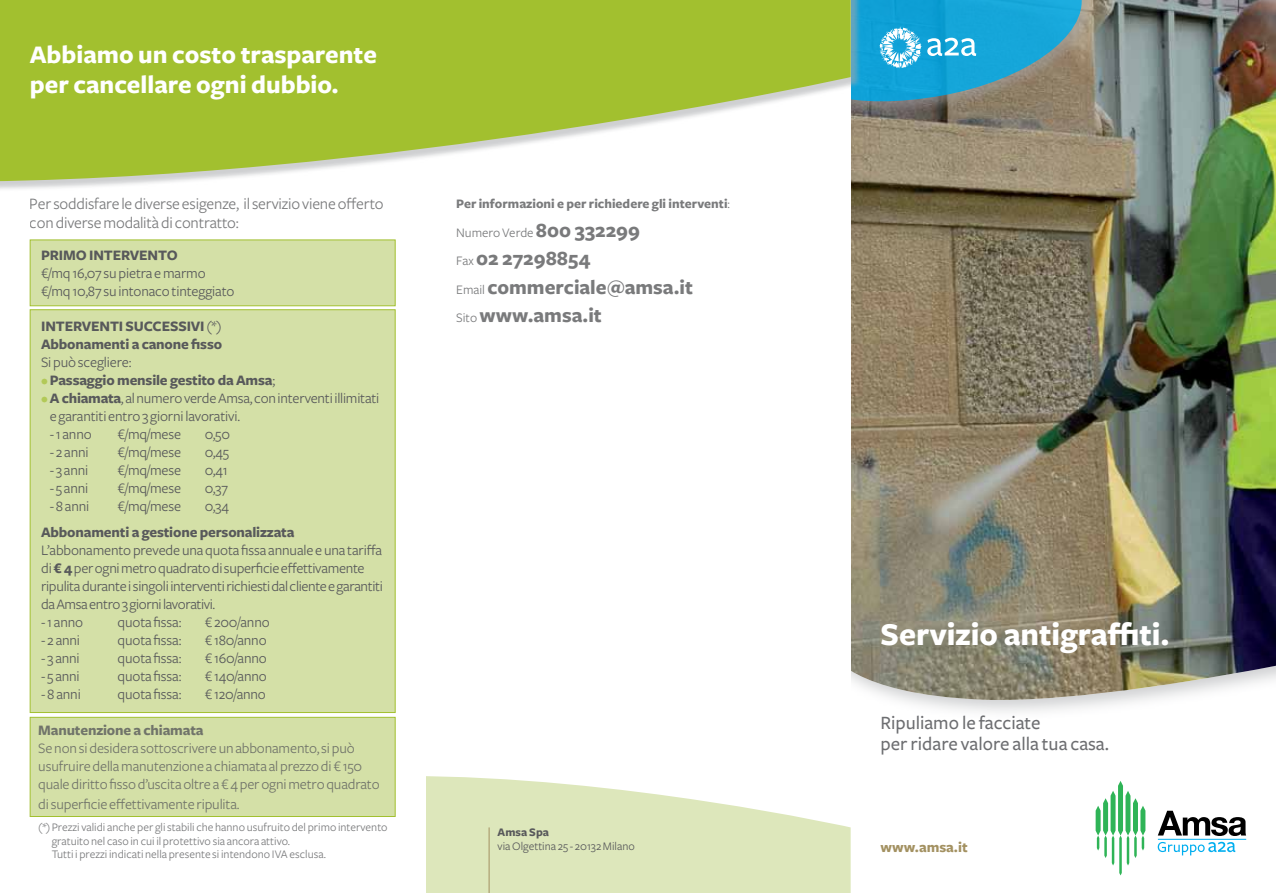
<style>
.page{position:relative;width:1276px;height:893px;background:#fff}
.page>*{position:absolute;margin:0;border:0;box-sizing:border-box;transform-origin:0 0}
.t1{font:700 33px "Freight Sans";color:#fff}
.t2{font:700 26.25px/30px "Freight Sans";color:#fff}
.t3{font:700 21px/28.5px "Freight Sans";color:#58595b}
.t4{font:500 19.5px/21px "Freight Sans";color:#6d6e71}
.t5{font:16.5px/19.5px "Freight Sans";letter-spacing:-.01em;color:#58595b}
.t6{font:15px/18px "Freight Sans";letter-spacing:-.01em;color:#58595b}
.t7{font:700 15px/18px "Freight Sans";letter-spacing:-.01em;color:#58595b}
.t8{font:700 15px "Freight Sans";color:#a39161}
.t9{font:700 13.5px/28.5px "Freight Sans";color:#58595b}
.t10{font:12px/13.5px "Freight Sans";color:#58595b}
.t11{font:700 12px "Freight Sans";color:#58595b}
.s1{font-weight:400}
.s2{font-size:21px}
.s3{font-weight:400;font-size:13.5px}
.s4{font-weight:400;color:#b2c957}
.s5{color:#b2c957}
.s6{font-weight:700}
</style>
<div class="page">
<div style="left:822px;top:0;width:454px;height:720px;background:#a7a9ac;opacity:.55"></div>
<img style="left:850px;top:0;width:426px;height:701px">
<div style="left:779px;top:0;width:316px;height:115px;background:#a7a9ac;opacity:.55"></div>
<svg style="left:861px;top:0;width:227px;height:111px"></svg>
<div style="left:425px;top:0;width:425px;height:701px;background:#fff"></div>
<svg style="left:426px;top:776px;width:424px;height:117px;fill:#dde7bb"></svg>
<hr style="left:1158px;top:839px;width:88px;height:1px;background:#00aeef">
<svg style="left:1157px;top:842px;width:78px;height:13px"></svg>
<svg style="left:1157px;top:811px;width:89px;height:25px"></svg>
<svg style="left:1095px;top:781px;width:50px;height:94px"></svg>
<div style="left:0;top:0;width:861px;height:192px;background:#a7a9ac;opacity:.55"></div>
<svg style="left:0;top:0;width:850px;height:182px;fill:#a2c02f"></svg>
<hr style="left:489px;top:827px;width:1px;height:66px;background:#a39161">
<div style="left:30px;top:240px;width:365px;height:66px;background:#d4e0a7;border:1px solid #a2c02f"></div>
<div style="left:30px;top:309px;width:365px;height:404px;background:#d4e0a7;border:1px solid #a2c02f"></div>
<div style="left:30px;top:717px;width:365px;height:100px;background:#d4e0a7;border:1px solid #a2c02f"></div>
<h2 class="t2" style="left:30px;top:41px;width:349px">Abbiamo un costo trasparente per cancellare ogni dubbio.</h2>
<p class="t5" style="left:30px;top:194px;width:355px">Per soddisfare le diverse esigenze, il servizio viene offerto con diverse modalità di contratto:</p>
<p class="t9" style="left:456px;top:190px;width:275px">Per informazioni e per richiedere gli interventi<span class="s1">:<br>Numero Verde</span> <span class="s2">800 332299</span></p>
<h3 class="t3" style="left:456px;top:245px;width:238px"><span class="s3">Fax</span> 02 27298854<br><span class="s3">Email</span> commerciale@amsa.it<br><span class="s3">Sito</span> www.amsa.it</h3>
<p class="t7" style="left:41px;top:246px;width:138px">PRIMO INTERVENTO</p>
<p class="t6" style="left:41px;top:264px;width:195px">€/mq 16,07 su pietra e marmo €/mq 10,87 su intonaco tinteggiato</p>
<p class="t7" style="left:41px;top:318px;width:183px">INTERVENTI SUCCESSIVI <span class="s1">(*)<br></span>Abbonamenti a canone fisso</p>
<p class="t6" style="left:41px;top:354px;width:92px">Si può scegliere:</p>
<p class="t7" style="left:41px;top:372px;width:235px"><span class="s4">•</span>Passaggio mensile gestito da Amsa<span class="s1">;</span></p>
<p class="t6" style="left:50px;top:390px;width:331px;text-indent:-9px"><span class="s5">•</span><span class="s6">A chiamata</span>, al numero verde Amsa, con interventi illimitati e garantiti entro 3 giorni lavorativi.</p>
<p class="t6" style="left:50px;top:426px;width:44px">- 1 anno</p>
<p class="t6" style="left:118px;top:426px;width:65px">€/mq/mese</p>
<p class="t6" style="left:205px;top:426px;width:27px">0,50</p>
<p class="t6" style="left:50px;top:444px;width:40px">- 2 anni</p>
<p class="t6" style="left:118px;top:444px;width:65px">€/mq/mese</p>
<p class="t6" style="left:205px;top:444px;width:26px">0,45</p>
<p class="t6" style="left:50px;top:462px;width:40px">- 3 anni</p>
<p class="t6" style="left:118px;top:462px;width:65px">€/mq/mese</p>
<p class="t6" style="left:205px;top:462px;width:25px">0,41</p>
<p class="t6" style="left:50px;top:480px;width:40px">- 5 anni</p>
<p class="t6" style="left:118px;top:480px;width:65px">€/mq/mese</p>
<p class="t6" style="left:205px;top:480px;width:25px">0,37</p>
<p class="t6" style="left:50px;top:498px;width:41px">- 8 anni</p>
<p class="t6" style="left:118px;top:498px;width:65px">€/mq/mese</p>
<p class="t6" style="left:205px;top:498px;width:26px">0,34</p>
<p class="t7" style="left:41px;top:523px;width:255px">Abbonamenti a gestione personalizzata</p>
<p class="t6" style="left:41px;top:541px;width:343px">L’abbonamento prevede una quota fissa annuale e una tariffa di <span class="s6">€ 4</span> per ogni metro quadrato di superficie effettivamente ripulita durante i singoli interventi richiesti dal cliente e garantiti da Amsa entro 3 giorni lavorativi.</p>
<p class="t6" style="left:41px;top:613px;width:44px">- 1 anno</p>
<p class="t6" style="left:118px;top:613px;width:65px">quota fissa:</p>
<p class="t6" style="left:205px;top:613px;width:67px">€ 200/anno</p>
<p class="t6" style="left:41px;top:631px;width:40px">- 2 anni</p>
<p class="t6" style="left:118px;top:631px;width:65px">quota fissa:</p>
<p class="t6" style="left:205px;top:631px;width:64px">€ 180/anno</p>
<p class="t6" style="left:41px;top:649px;width:40px">- 3 anni</p>
<p class="t6" style="left:118px;top:649px;width:65px">quota fissa:</p>
<p class="t6" style="left:205px;top:649px;width:64px">€ 160/anno</p>
<p class="t6" style="left:41px;top:667px;width:40px">- 5 anni</p>
<p class="t6" style="left:118px;top:667px;width:65px">quota fissa:</p>
<p class="t6" style="left:205px;top:667px;width:64px">€ 140/anno</p>
<p class="t6" style="left:41px;top:685px;width:41px">- 8 anni</p>
<p class="t6" style="left:118px;top:685px;width:65px">quota fissa:</p>
<p class="t6" style="left:205px;top:685px;width:63px">€ 120/anno</p>
<p class="t7" style="left:38px;top:722px;width:167px">Manutenzione a chiamata</p>
<p class="t6" style="left:38px;top:740px;width:343px">Se non si desidera sottoscrivere un abbonamento, si può usufruire della manutenzione a chiamata al prezzo di € 150 quale diritto fisso d’uscita oltre a € 4 per ogni metro quadrato</p>
<p class="t6" style="left:38px;top:795px;width:203px">di superficie effettivamente ripulita.</p>
<p class="t10" style="left:52px;top:821px;width:337px;text-indent:-13px">(*) Prezzi validi anche per gli stabili che hanno usufruito del primo intervento gratuito nel caso in cui il protettivo sia ancora attivo.<br>Tutti i prezzi indicati nella presente si intendono IVA esclusa.</p>
<p class="t11" style="left:497px;top:826px;width:53px">Amsa Spa</p>
<p class="t10" style="left:497px;top:839px;width:139px">via Olgettina 25 - 20132 Milano</p>
<h1 class="t1" style="left:880px;top:616px;width:291px">Servizio antigraffiti.</h1>
<h3 class="t4" style="left:880px;top:712px;width:230px">Ripuliamo le facciate<br>per ridare valore alla tua casa.</h3>
<p class="t8" style="left:880px;top:839px;width:89px">www.amsa.it</p>
</div>
